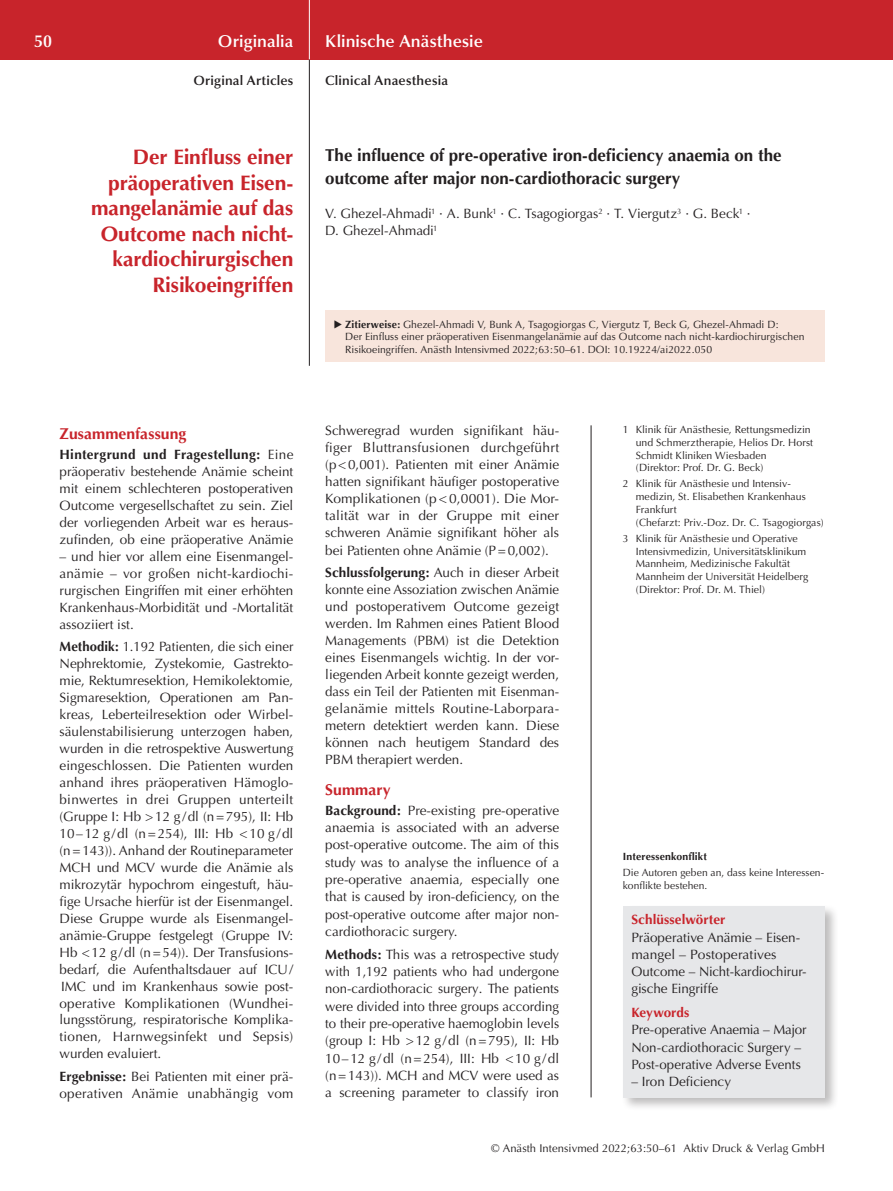
<style>
.page{position:relative;width:893px;height:1191px;background:#fff}
.page>*{position:absolute;margin:0;border:0;box-sizing:border-box;transform-origin:0 0}
.t1{font:700 21px/25.5px "Optima";letter-spacing:-.005em;color:#c8242b;text-align:right}
.t2{font:700 17.25px/22.5px "Optima";letter-spacing:-.005em;color:#231f20}
.t3{font:600 17.25px "Optima";letter-spacing:.005em;color:#fff}
.t4{font:700 15.75px "Optima";letter-spacing:.005em;color:#c8242b}
.t5{font:13.5px/17px "Optima";color:#231f20}
.t6{font:600 13.5px "Optima";letter-spacing:.015em;color:#231f20}
.t7{font:700 13.5px "Optima";letter-spacing:.005em;color:#c8242b}
.t8{font:11.25px "Optima";letter-spacing:.005em;color:#231f20}
.t9{font:10.5px/12.8px "Optima";letter-spacing:.005em;color:#231f20}
.t10{font:700 10.5px "Optima";letter-spacing:.015em;color:#231f20}
.s1{font-weight:700}
</style>
<div class="page">
<div style="left:0;top:0;width:893px;height:60px;background:#c8242b"></div>
<hr style="left:309px;top:0;width:1px;height:60px;background:#fff">
<hr style="left:309px;top:60px;width:1px;height:306px;background:#231f20">
<hr style="left:591px;top:425px;width:1px;height:672px;background:#231f20">
<div style="left:621px;top:903px;width:218px;height:208px;background:#231f20;opacity:.3"></div>
<div style="left:623px;top:906px;width:202px;height:191px;background:#e6e7e9"></div>
<div style="left:325px;top:310px;width:500px;height:51px;background:#f8e5dc"></div>
<p class="t3" style="left:34px;top:31px;width:20px">50</p>
<p class="t3" style="left:218px;top:31px;width:77px">Originalia</p>
<p class="t3" style="left:325px;top:31px;width:159px">Klinische Anästhesie</p>
<p class="t6" style="left:194px;top:73px;width:101px">Original Articles</p>
<p class="t6" style="left:325px;top:73px;width:124px">Clinical Anaesthesia</p>
<h1 class="t1" style="left:91px;top:145px;width:204px">Der Einfluss einer präoperativen Eisen&shy;mangelanämie auf das<br>Outcome nach nicht&shy;kardiochirurgischen<br>Risikoeingriffen</h1>
<p class="t4" style="left:60px;top:424px;width:128px">Zusammenfassung</p>
<p class="t5" style="left:60px;top:446px;width:235px;text-align:justify"><span class="s1">Hintergrund und Fragestellung:</span> Eine präoperativ bestehende Anämie scheint mit einem schlechteren postoperativen Outcome vergesellschaftet zu sein. Ziel der vorliegenden Arbeit war es heraus&shy;zufinden, ob eine präoperative Anämie</p>
<p class="t5" style="left:60px;top:548px;width:235px;text-align:justify">– und hier vor allem eine Eisenmangel&shy;anämie – vor großen nicht-kardiochi&shy;rurgischen Eingriffen mit einer erhöhten Krankenhaus-Morbidität und -Mortalität assoziiert ist.</p>
<p class="t5" style="left:60px;top:638px;width:235px"><span class="s1">Methodik:</span> 1.192 Patienten, die sich einer Nephrektomie, Zystekomie, Gastrekto&shy;mie, Rektumresektion, Hemikolektomie, Sigmaresektion, Operationen am Pan&shy;kreas, Leberteilresektion oder Wirbel&shy;säulenstabilisierung unterzogen haben, wurden in die retrospektive Auswertung eingeschlossen. Die Patienten wurden anhand ihres präoperativen Hämoglo&shy;binwertes in drei Gruppen unterteilt (Gruppe I: Hb &gt;12 g/dl (n=795), II: Hb 10–12 g/dl (n=254), III: Hb &lt;10 g /dl (n=143)). Anhand der Routineparameter MCH und MCV wurde die Anämie als mikrozytär hypochrom eingestuft, häu&shy;fige Ursache hierfür ist der Eisenmangel.<br>Diese Gruppe wurde als Eisenmangel-- anämie-Gruppe festgelegt (Gruppe IV:<br>Hb &lt;12 g/dl (n=54)). Der Transfusions&shy;bedarf, die Aufenthaltsdauer auf ICU/ IMC und im Krankenhaus sowie post&shy;operative Komplikationen (Wundhei&shy;lungsstörung, respiratorische Komplika&shy;tionen, Harnwegsinfekt und Sepsis) wurden evaluiert.</p>
<p class="t5" style="left:60px;top:1067px;width:235px"><span class="s1">Ergebnisse:</span> Bei Patienten mit einer prä-- operativen Anämie unabhängig vom</p>
<p class="t2" style="left:325px;top:145px;width:458px">The influence of pre-operative iron-deficiency anaemia on the outcome after major non-cardiothoracic surgery</p>
<p class="t5" style="left:325px;top:205px;width:427px">V. Ghezel-Ahmadi<sup>1</sup> · A. Bunk<sup>1</sup> · C. Tsagogiorgas<sup>2</sup> · T. Viergutz<sup>3</sup> · G. Beck<sup>1</sup> ·<br>D. Ghezel-Ahmadi<sup>1</sup></p>
<p class="t9" style="left:345px;top:318px;width:461px"><span class="s1">Zitierweise:</span> Ghezel-Ahmadi V, Bunk A, Tsagogiorgas C, Viergutz T, Beck G, Ghezel-Ahmadi D:<br>Der Einfluss einer präoperativen Eisenmangelanämie auf das Outcome nach nicht-kardiochirurgischen<br>Risikoeingriffen. Anästh Intensivmed 2022;63:50–61. DOI: 10.19224/ai2022.050</p>
<p class="t5" style="left:325px;top:422px;width:235px">Schweregrad wurden signifikant häu-- figer Bluttransfusionen durchgeführt (p&lt;0,001). Patienten mit einer Anämie hatten signifikant häufiger postoperative Komplikationen (p&lt;0,0001). Die Mor-- talität war in der Gruppe mit einer schweren Anämie signifikant höher als bei Patienten ohne Anämie (P=0,002).</p>
<p class="t5" style="left:325px;top:564px;width:235px"><span class="s1">Schlussfolgerung:</span> Auch in dieser Arbeit konnte eine Assoziation zwischen Anämie und postoperativem Outcome gezeigt werden. Im Rahmen eines Patient Blood Managements (PBM) ist die Detektion eines Eisenmangels wichtig. In der vor-- liegenden Arbeit konnte gezeigt werden, dass ein Teil der Patienten mit Eisenman&shy;gelanämie mittels Routine-Laborpara&shy;metern detektiert werden kann. Diese können nach heutigem Standard des PBM therapiert werden.</p>
<p class="t4" style="left:325px;top:780px;width:67px">Summary</p>
<p class="t5" style="left:325px;top:801px;width:235px;line-height:17.4px;text-align:justify"><span class="s1">Background:</span> Pre-existing pre-operative anaemia is associated with an adverse post-operative outcome. The aim of this study was to analyse the influence of a pre-operative anaemia, especially one that is caused by iron-deficiency, on the post-operative outcome after major non&shy;cardiothoracic surgery.</p>
<p class="t5" style="left:325px;top:945px;width:235px;line-height:17.4px;text-align:justify"><span class="s1">Methods:</span> This was a retrospective study with 1,192 patients who had undergone non-cardiothoracic surgery. The patients were divided into three groups according to their pre-operative haemoglobin levels (group I: Hb &gt;12 g/dl (n=795), II: Hb 10–12 g/dl (n=254), III: Hb &lt;10 g/dl (n=143)). MCH and MCV were used as a screening parameter to classify iron</p>
<p class="t9" style="left:636px;top:423px;width:179px;text-indent:-13px">1 Klinik für Anästhesie, Rettungsmedizin und Schmerztherapie, Helios Dr. Horst Schmidt Kliniken Wiesbaden (Direktor: Prof. Dr. G. Beck)</p>
<p class="t9" style="left:636px;top:477px;width:190px;text-indent:-13px">2 Klinik für Anästhesie und Intensiv&shy;medizin, St. Elisabethen Krankenhaus Frankfurt<br>(Chefarzt: Priv.-Doz. Dr. C. Tsagogiorgas)</p>
<p class="t9" style="left:636px;top:532px;width:174px;text-indent:-13px">3 Klinik für Anästhesie und Operative Intensivmedizin, Universitätsklinikum Mannheim, Medizinische Fakultät Mannheim der Universität Heidelberg (Direktor: Prof. Dr. M. Thiel)</p>
<p class="t10" style="left:623px;top:850px;width:86px">Interessenkonflikt</p>
<p class="t9" style="left:623px;top:866px;width:203px">Die Autoren geben an, dass keine Interessen&shy;konflikte bestehen.</p>
<p class="t7" style="left:631px;top:912px;width:96px">Schlüsselwörter</p>
<p class="t5" style="left:631px;top:928px;width:177px">Präoperative Anämie – Eisen&shy;mangel – Postoperatives<br>Outcome – Nicht-kardiochirur&shy;gische Eingriffe</p>
<p class="t7" style="left:631px;top:1004px;width:60px">Keywords</p>
<p class="t5" style="left:631px;top:1021px;width:177px">Pre-operative Anaemia – Major<br>Non-cardiothoracic Surgery –<br>Post-operative Adverse Events</p>
<p class="t5" style="left:631px;top:1073px;width:101px">– Iron Deficiency</p>
<p class="t8" style="left:491px;top:1142px;width:335px">© Anästh Intensivmed 2022;63:50–61 Aktiv Druck &amp; Verlag GmbH</p>
</div>
